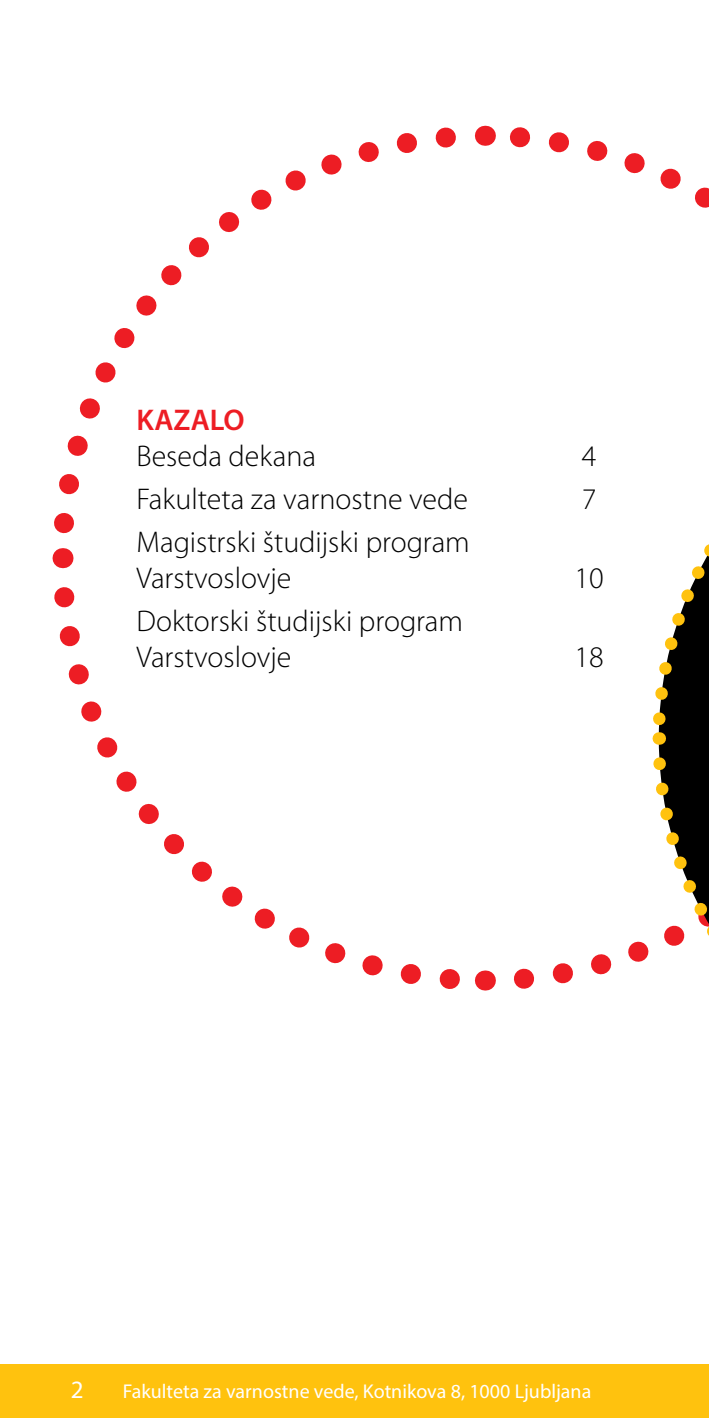
<style>
.page{position:relative;width:709px;height:1418px;background:#fff}
.page>*{position:absolute;margin:0;border:0;box-sizing:border-box;transform-origin:0 0}
.t1{font:300 30px/36px "Myriad Pro";color:#000}
.t2{font:600 30px "Myriad Pro";letter-spacing:.005em;color:#ed1d24}
.t3{font:25px "Myriad Pro";color:#fff}
.t4{font:20px "Myriad Pro";color:#fff}
</style>
<div class="page">
<svg style="left:513px;top:941px;width:133px;height:48px"></svg>
<svg style="left:483px;top:125px;width:226px;height:83px"></svg>
<svg style="left:52px;top:127px;width:404px;height:432px"></svg>
<svg style="left:54px;top:587px;width:432px;height:404px"></svg>
<svg style="left:485px;top:126px;width:1px;height:20px"></svg>
<svg style="left:63px;top:548px;width:1px;height:20px"></svg>
<svg style="left:485px;top:970px;width:1px;height:20px"></svg>
<svg style="left:646px;top:544px;width:63px;height:414px"></svg>
<div style="left:0;top:1364px;width:709px;height:53px;background:#ffc20e"></div>
<p class="t2" style="left:137px;top:400px;width:109px">KAZALO</p>
<p class="t1" style="left:137px;top:438px;width:181px">Beseda dekana</p>
<p class="t1" style="left:582px;top:438px;width:16px">4</p>
<p class="t1" style="left:137px;top:481px;width:333px">Fakulteta za varnostne vede</p>
<p class="t1" style="left:582px;top:481px;width:16px">7</p>
<p class="t1" style="left:137px;top:524px;width:335px">Magistrski študijski program<br>Varstvoslovje</p>
<p class="t1" style="left:574px;top:560px;width:31px">10</p>
<p class="t1" style="left:137px;top:603px;width:328px">Doktorski študijski program<br>Varstvoslovje</p>
<p class="t1" style="left:574px;top:639px;width:31px">18</p>
<p class="t3" style="left:71px;top:1374px;width:14px">2</p>
<p class="t4" style="left:123px;top:1379px;width:470px">Fakulteta za varnostne vede, Kotnikova 8, 1000 Ljubljana</p>
</div>
